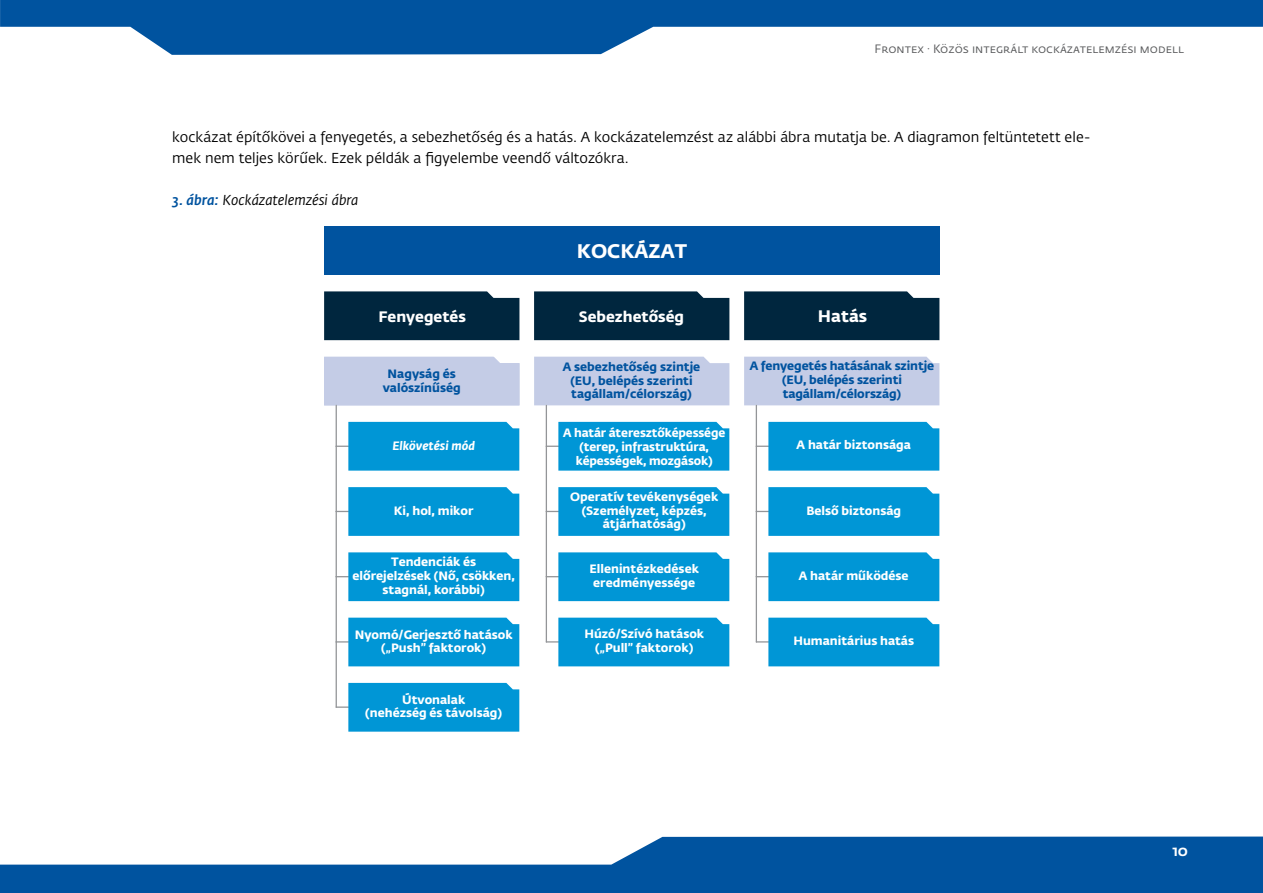
<style>
.page{position:relative;width:1263px;height:893px;background:#fff}
.page>*{position:absolute;margin:0;border:0;box-sizing:border-box;transform-origin:0 0}
.t1{font:700 19.5px "Fedra Sans Pro";color:#fff}
.t2{font:700 17.25px "Fedra Sans Pro";color:#fff}
.t3{font:700 16.5px "Fedra Sans Pro";color:#fff}
.t4{font:700 15px "Fedra Sans Pro";color:#fff}
.t5{font:500 15px "Fedra Sans Pro";color:#fff}
.t6{font:14.25px/21px "Fedra Sans Pro";letter-spacing:.005em;color:#000}
.t7{font:italic 14.25px "Fedra Sans Pro";letter-spacing:-.005em;color:#000}
.t8{font:700 12px/13.8px "Fedra Sans Pro";color:#fff;text-align:center}
.t9{font:700 12px/13.8px "Fedra Sans Pro";color:#00539f;text-align:center}
.t10{font:12px "Fedra Sans Pro";color:#58595b}
.t11{font:italic 700 12px "Fedra Sans Pro";color:#fff}
.s1{font-weight:500;color:#00539f}
</style>
<div class="page">
<svg style="left:0;top:836px;width:1263px;height:57px;fill:#00539f"></svg>
<svg style="left:0;top:0;width:1263px;height:55px;fill:#00539f"></svg>
<div style="left:324px;top:226px;width:615px;height:49px;background:#00539f"></div>
<div style="left:324px;top:357px;width:195px;height:49px;background:#c4cce6"></div>
<div style="left:534px;top:357px;width:195px;height:49px;background:#c4cce6"></div>
<div style="left:744px;top:357px;width:195px;height:49px;background:#c4cce6"></div>
<div style="left:324px;top:291px;width:195px;height:49px;background:#00263e"></div>
<div style="left:534px;top:291px;width:195px;height:49px;background:#00263e"></div>
<div style="left:744px;top:291px;width:195px;height:49px;background:#00263e"></div>
<hr style="left:336px;top:405px;width:1px;height:42px;background:#939598">
<hr style="left:336px;top:446px;width:1px;height:66px;background:#939598">
<hr style="left:336px;top:511px;width:1px;height:66px;background:#939598">
<hr style="left:336px;top:576px;width:1px;height:67px;background:#939598">
<hr style="left:336px;top:641px;width:1px;height:67px;background:#939598">
<hr style="left:546px;top:405px;width:1px;height:42px;background:#939598">
<hr style="left:546px;top:446px;width:1px;height:66px;background:#939598">
<hr style="left:546px;top:511px;width:1px;height:66px;background:#939598">
<hr style="left:546px;top:576px;width:1px;height:67px;background:#939598">
<hr style="left:756px;top:405px;width:1px;height:42px;background:#939598">
<hr style="left:756px;top:446px;width:1px;height:66px;background:#939598">
<hr style="left:756px;top:511px;width:1px;height:66px;background:#939598">
<hr style="left:756px;top:576px;width:1px;height:67px;background:#939598">
<svg style="left:336px;top:422px;width:183px;height:49px;background:#139dd8"></svg>
<svg style="left:547px;top:422px;width:182px;height:49px;background:#149ed9"></svg>
<svg style="left:757px;top:422px;width:182px;height:49px;background:#139ed9"></svg>
<svg style="left:336px;top:683px;width:183px;height:49px;background:#149dd8"></svg>
<svg style="left:336px;top:618px;width:183px;height:48px;background:#129dd8"></svg>
<svg style="left:546px;top:618px;width:183px;height:48px;background:#129dd8"></svg>
<svg style="left:756px;top:618px;width:183px;height:48px;background:#129dd8"></svg>
<svg style="left:336px;top:552px;width:183px;height:49px;background:#149dd8"></svg>
<svg style="left:547px;top:552px;width:182px;height:49px;background:#149ed9"></svg>
<svg style="left:757px;top:552px;width:182px;height:49px;background:#149ed9"></svg>
<svg style="left:336px;top:487px;width:183px;height:49px;background:#139dd8"></svg>
<svg style="left:547px;top:487px;width:182px;height:49px;background:#139dd8"></svg>
<svg style="left:757px;top:487px;width:182px;height:49px;background:#139dd8"></svg>
<p class="t10" style="left:874px;top:41px;width:311px">Frontex · Közös integrált kockázatelemzési modell</p>
<p class="t6" style="left:172px;top:126px;width:920px">kockázat építőkövei a fenyegetés, a sebezhetőség és a hatás. A kockázatelemzést az alábbi ábra mutatja be. A diagramon feltüntetett ele&shy;mek nem teljes körűek. Ezek példák a figyelembe veendő változókra.</p>
<p class="t7" style="left:172px;top:190px;width:188px"><span class="s1">3. ábra:</span> Kockázatelemzési ábra</p>
<h1 class="t1" style="left:577px;top:236px;width:112px">KOCKÁZAT</h1>
<h2 class="t2" style="left:392px;top:301px;width:60px">Threat</h2>
<p class="t4" style="left:378px;top:304px;width:89px">Fenyegetés</p>
<p class="t9" style="left:383px;top:365px;width:79px;line-height:14.4px">Nagyság és valószínűség</p>
<p class="t11" style="left:392px;top:436px;width:84px">Elkövetési mód</p>
<p class="t8" style="left:394px;top:503px;width:81px">Ki, hol, mikor</p>
<p class="t8" style="left:352px;top:554px;width:164px">Tendenciák és előrejelzések (Nő, csökken, stagnál, korábbi)</p>
<p class="t8" style="left:355px;top:627px;width:159px">Nyomó/Gerjesztő hatások („Push” faktorok)</p>
<p class="t8" style="left:365px;top:692px;width:138px">Útvonalak<br>(nehézség és távolság)</p>
<p class="t4" style="left:579px;top:304px;width:107px">Sebezhetőség</p>
<h3 class="t3" style="left:818px;top:303px;width:51px">Hatás</h3>
<p class="t9" style="left:563px;top:359px;width:139px">A sebezhetőség szintje (EU, belépés szerinti tagállam/célország)</p>
<p class="t9" style="left:750px;top:358px;width:186px">A fenyegetés hatásának szintje (EU, belépés szerinti tagállam/célország)</p>
<p class="t8" style="left:563px;top:424px;width:164px;line-height:14.4px">A határ áteresztőképessége (terep, infrastruktúra, képességek, mozgások)</p>
<p class="t8" style="left:570px;top:489px;width:149px">Operatív tevékenységek (Személyzet, képzés, átjárhatóság)</p>
<p class="t8" style="left:589px;top:561px;width:111px;line-height:14.4px">Ellenintézkedések eredményessége</p>
<p class="t8" style="left:584px;top:625px;width:121px;line-height:14.4px">Húzó/Szívó hatások („Pull” faktorok)</p>
<p class="t8" style="left:797px;top:437px;width:116px">A határ biztonsága</p>
<p class="t8" style="left:806px;top:503px;width:96px">Belső biztonság</p>
<p class="t8" style="left:799px;top:568px;width:111px">A határ működése</p>
<p class="t8" style="left:793px;top:633px;width:122px">Humanitárius hatás</p>
<p class="t5" style="left:1172px;top:839px;width:17px">10</p>
</div>
